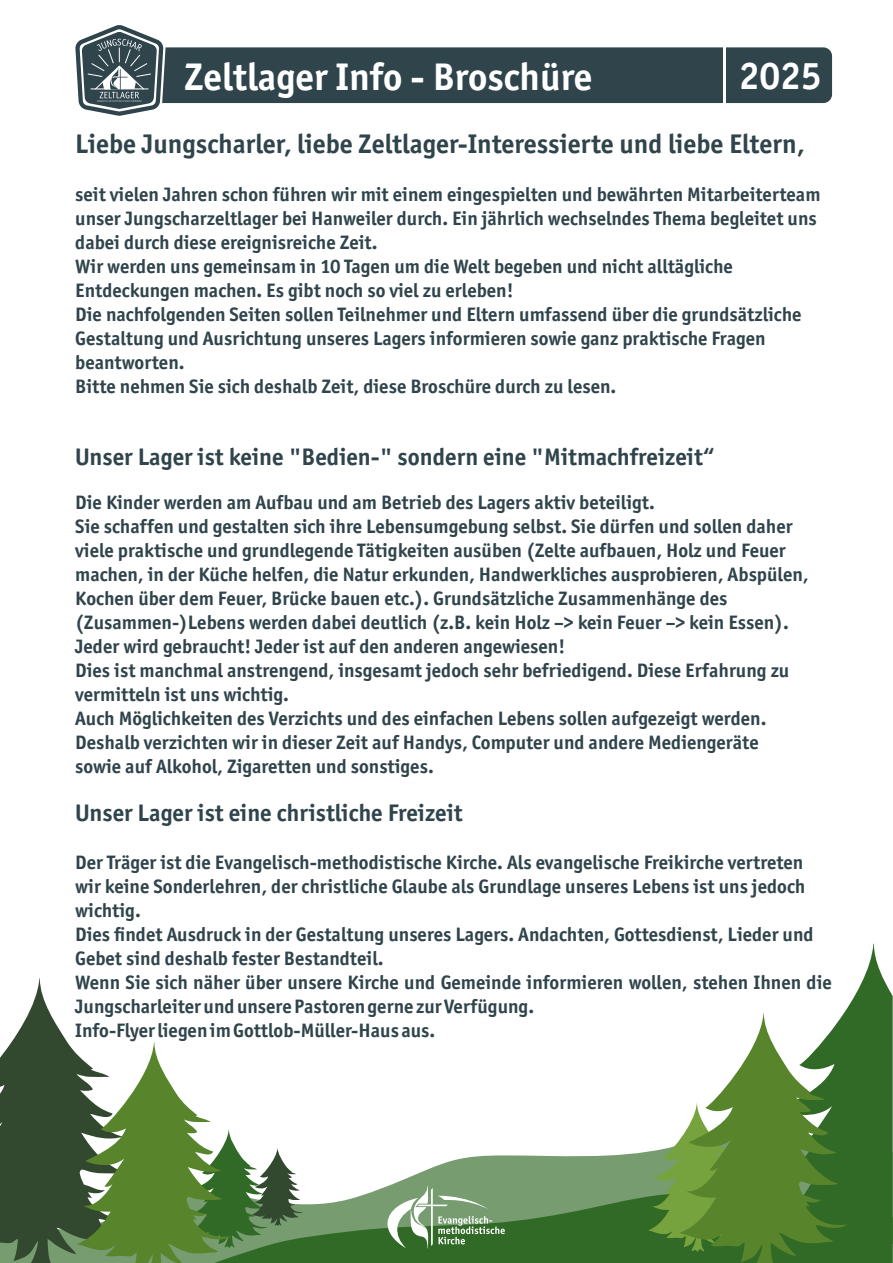
<style>
.page{position:relative;width:893px;height:1263px;background:#fff}
.page>*{position:absolute;margin:0;border:0;box-sizing:border-box;transform-origin:0 0}
.t1{font:700 38.55px "Officina Sans ITC Std";color:#fff}
.t2{font:700 27px "Officina Sans ITC Std";color:#30444c}
.t3{font:700 24px "Officina Sans ITC Std";color:#30444c}
.t4{font:700 19.5px/24px "Officina Sans ITC Std";color:#30444c}
</style>
<div class="page">
<svg style="left:369px;top:1151px;width:279px;height:42px;fill:#769c70"></svg>
<svg style="left:303px;top:1193px;width:345px;height:70px;background:#4b7c42"></svg>
<svg style="left:0;top:978px;width:303px;height:285px"></svg>
<svg style="left:648px;top:944px;width:245px;height:319px"></svg>
<div style="left:130px;top:47px;width:702px;height:56px;background:#30444c;border-radius:9px"></div>
<svg style="left:75px;top:25px;width:91px;height:91px"></svg>
<svg style="left:387px;top:1186px;width:118px;height:62px;background:#7fa278"></svg>
<hr style="left:723px;top:47px;width:2px;height:57px;background:#fff">
<h1 class="t1" style="left:184px;top:62px;width:410px">Zeltlager Info - Broschüre</h1>
<h1 class="t1" style="left:739px;top:61px;width:84px">2025</h1>
<h2 class="t2" style="left:75px;top:134px;width:731px">Liebe Jungscharler, liebe Zeltlager-Interessierte und liebe Eltern,</h2>
<p class="t4" style="left:75px;top:184px;width:747px">seit vielen Jahren schon führen wir mit einem eingespielten und bewährten Mitarbeiterteam unser Jungscharzeltlager bei Hanweiler durch. Ein jährlich wechselndes Thema begleitet uns dabei durch diese ereignisreiche Zeit.<br>Wir werden uns gemeinsam in 10 Tagen um die Welt begeben und nicht alltägliche Entdeckungen machen. Es gibt noch so viel zu erleben!<br>Die nachfolgenden Seiten sollen Teilnehmer und Eltern umfassend über die grundsätzliche Gestaltung und Ausrichtung unseres Lagers informieren sowie ganz praktische Fragen beantworten.<br>Bitte nehmen Sie sich deshalb Zeit, diese Broschüre durch zu lesen.</p>
<p class="t3" style="left:75px;top:448px;width:641px">Unser Lager ist keine "Bedien-" sondern eine "Mitmachfreizeit“</p>
<p class="t4" style="left:75px;top:492px;width:735px">Die Kinder werden am Aufbau und am Betrieb des Lagers aktiv beteiligt.<br>Sie schaffen und gestalten sich ihre Lebensumgebung selbst. Sie dürfen und sollen daher viele praktische und grundlegende Tätigkeiten ausüben (Zelte aufbauen, Holz und Feuer machen, in der Küche helfen, die Natur erkunden, Handwerkliches ausprobieren, Abspülen, Kochen über dem Feuer, Brücke bauen etc.). Grundsätzliche Zusammenhänge des (Zusammen-)Lebens werden dabei deutlich (z.B. kein Holz –&gt; kein Feuer –&gt; kein Essen).<br>Jeder wird gebraucht! Jeder ist auf den anderen angewiesen!<br>Dies ist manchmal anstrengend, insgesamt jedoch sehr befriedigend. Diese Erfahrung zu vermitteln ist uns wichtig.<br>Auch Möglichkeiten des Verzichts und des einfachen Lebens sollen aufgezeigt werden.<br>Deshalb verzichten wir in dieser Zeit auf Handys, Computer und andere Mediengeräte sowie auf Alkohol, Zigaretten und sonstiges.</p>
<p class="t3" style="left:75px;top:804px;width:389px">Unser Lager ist eine christliche Freizeit</p>
<p class="t4" style="left:75px;top:852px;width:758px">Der Träger ist die Evangelisch-methodistische Kirche. Als evangelische Freikirche vertreten wir keine Sonderlehren, der christliche Glaube als Grundlage unseres Lebens ist uns jedoch wichtig.<br>Dies findet Ausdruck in der Gestaltung unseres Lagers. Andachten, Gottesdienst, Lieder und Gebet sind deshalb fester Bestandteil.<br>Wenn Sie sich näher über unsere Kirche und Gemeinde informieren wollen, stehen Ihnen die Jungscharleiter und unsere Pastoren gerne zur Verfügung.<br>Info-Flyer liegen im Gottlob-Müller-Haus aus.</p>
</div>
